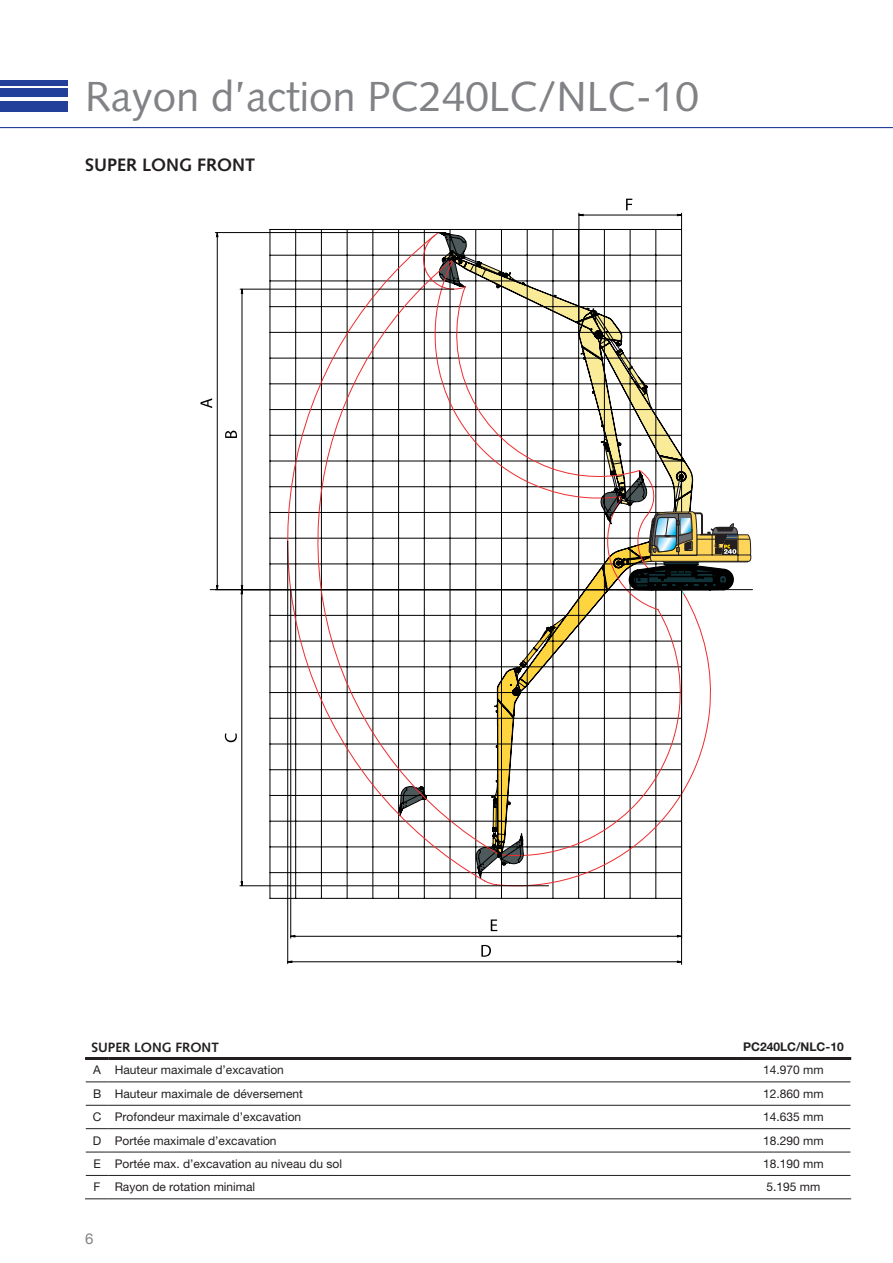
<style>
.page{position:relative;width:893px;height:1263px;background:#fff}
.page>*{position:absolute;margin:0;border:0;box-sizing:border-box;transform-origin:0 0}
.t1{font:42px "Syntax LTCE";color:#808285}
.t2{font:700 18px "Syntax LTCE";color:#231f20}
.t3{font:15px "Helvetica Neue LT Pro";color:#808285}
.t4{font:700 13.5px "Syntax LTCE";color:#231f20}
.t5{font:12px "Helvetica Neue LT Pro";color:#231f20}
.t6{font:700 12px "Helvetica Neue LT Pro";color:#231f20}
</style>
<div class="page">
<hr style="left:0;top:127px;width:893px;height:1px;background:#223f99">
<div style="left:0;top:101px;width:68px;height:10px;background:#223f99"></div>
<div style="left:0;top:89px;width:68px;height:8px;background:#223f99"></div>
<div style="left:0;top:80px;width:68px;height:5px;background:#223f99"></div>
<svg style="left:200px;top:398px;width:12px;height:10px"></svg>
<svg style="left:215px;top:232px;width:224px;height:357px"></svg>
<svg style="left:225px;top:431px;width:12px;height:7px"></svg>
<svg style="left:240px;top:289px;width:199px;height:300px"></svg>
<svg style="left:287px;top:541px;width:152px;height:48px"></svg>
<svg style="left:215px;top:589px;width:538px;height:375px"></svg>
<svg style="left:439px;top:199px;width:312px;height:679px"></svg>
<hr style="left:736px;top:1057px;width:115px;height:3px;background:#231f20">
<svg style="left:86px;top:1081px;width:23px;height:1px"></svg>
<hr style="left:109px;top:1081px;width:627px;height:1px;background:#231f20">
<hr style="left:736px;top:1081px;width:114px;height:1px;background:#231f20">
<svg style="left:86px;top:1105px;width:23px;height:1px"></svg>
<hr style="left:109px;top:1105px;width:627px;height:1px;background:#231f20">
<hr style="left:736px;top:1105px;width:114px;height:1px;background:#231f20">
<svg style="left:86px;top:1128px;width:23px;height:1px"></svg>
<hr style="left:109px;top:1128px;width:627px;height:1px;background:#231f20">
<hr style="left:736px;top:1128px;width:114px;height:1px;background:#231f20">
<svg style="left:86px;top:1152px;width:23px;height:1px"></svg>
<hr style="left:109px;top:1152px;width:627px;height:1px;background:#231f20">
<hr style="left:736px;top:1152px;width:114px;height:1px;background:#231f20">
<svg style="left:86px;top:1175px;width:23px;height:1px"></svg>
<hr style="left:109px;top:1175px;width:627px;height:1px;background:#231f20">
<hr style="left:736px;top:1175px;width:114px;height:1px;background:#231f20">
<svg style="left:85px;top:1198px;width:24px;height:1px"></svg>
<hr style="left:109px;top:1198px;width:627px;height:1px;background:#231f20">
<hr style="left:736px;top:1198px;width:115px;height:1px;background:#231f20">
<hr style="left:85px;top:1057px;width:24px;height:3px;background:#231f20">
<hr style="left:109px;top:1057px;width:627px;height:3px;background:#231f20">
<h1 class="t1" style="left:85px;top:72px;width:615px">Rayon d’action PC240LC/NLC-10</h1>
<h2 class="t2" style="left:85px;top:154px;width:171px">SUPER LONG FRONT</h2>
<p class="t4" style="left:91px;top:1039px;width:129px">SUPER LONG FRONT</p>
<p class="t6" style="left:743px;top:1039px;width:102px">PC240LC/NLC-10</p>
<p class="t5" style="left:93px;top:1063px;width:192px">A Hauteur maximale d’excavation</p>
<p class="t5" style="left:763px;top:1063px;width:62px">14.970 mm</p>
<p class="t5" style="left:93px;top:1086px;width:211px">B Hauteur maximale de déversement</p>
<p class="t5" style="left:763px;top:1086px;width:62px">12.860 mm</p>
<p class="t5" style="left:93px;top:1109px;width:210px">C Profondeur maximale d’excavation</p>
<p class="t5" style="left:763px;top:1109px;width:62px">14.635 mm</p>
<p class="t5" style="left:93px;top:1133px;width:185px">D Portée maximale d’excavation</p>
<p class="t5" style="left:763px;top:1133px;width:62px">18.290 mm</p>
<p class="t5" style="left:93px;top:1156px;width:250px">E Portée max. d’excavation au niveau du sol</p>
<p class="t5" style="left:763px;top:1156px;width:62px">18.190 mm</p>
<p class="t5" style="left:94px;top:1180px;width:163px">F Rayon de rotation minimal</p>
<p class="t5" style="left:766px;top:1180px;width:55px">5.195 mm</p>
<p class="t3" style="left:85px;top:1229px;width:10px">6</p>
</div>
